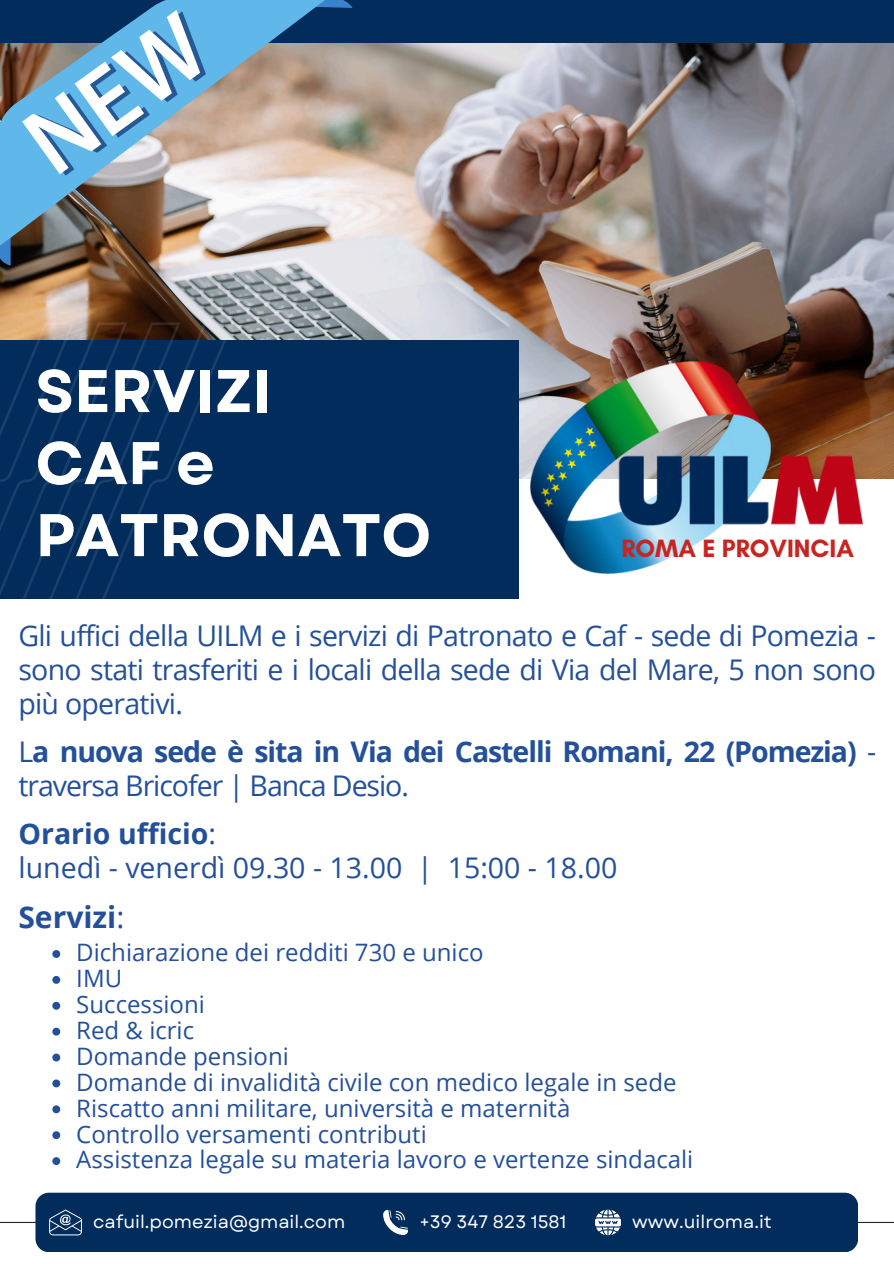
<style>
.page{position:relative;width:894px;height:1264px;background:#fff}
.page>*{position:absolute;margin:0;border:0;box-sizing:border-box;transform-origin:0 0}
.t1{font:700 60px/72px "Garet";color:#fff}
.t2{font:700 30px "Open Sans";color:#24509a}
.t3{font:28.5px/34px "Open Sans";letter-spacing:-.025em;color:#24509a;text-align:justify}
.t4{font:700 28.5px/34px "Open Sans";letter-spacing:-.035em;color:#24509a}
.t5{font:28.5px/34px "Open Sans";color:#24509a}
.t6{font:700 25.5px "Glacial Indifference";color:#c82521}
.t7{font:24px "Open Sans";color:#24509a}
.t8{font:18px "Garet";color:#fff}
.s1{font-weight:400}
.s2{font-weight:700}
</style>
<div class="page">
<div style="left:0;top:0;width:893px;height:99px;background:#012c5b"></div>
<img style="left:0;top:44px;width:893px;height:434px">
<div style="left:0;top:340px;width:518px;height:258px;background:#012c5b"></div>
<hr style="left:0;top:1221px;width:893px;height:1px;background:#182837">
<div style="left:35px;top:1192px;width:822px;height:60px;background:#012c5b;border-radius:14px"></div>
<svg style="left:595px;top:1209px;width:25px;height:26px"></svg>
<svg style="left:383px;top:1209px;width:25px;height:25px"></svg>
<svg style="left:0;top:322px;width:233px;height:277px"></svg>
<img style="left:530px;top:361px;width:331px;height:212px">
<svg style="left:329px;top:0;width:23px;height:8px"></svg>
<svg style="left:0;top:248px;width:11px;height:17px"></svg>
<img style="left:0;top:0;width:329px;height:248px">
<svg style="left:22px;top:10px;width:184px;height:166px"></svg>
<svg style="left:49px;top:1209px;width:33px;height:26px"></svg>
<svg style="left:52px;top:950px;width:8px;height:7px"></svg>
<svg style="left:52px;top:976px;width:8px;height:7px"></svg>
<svg style="left:52px;top:1001px;width:8px;height:8px"></svg>
<svg style="left:52px;top:1027px;width:8px;height:8px"></svg>
<svg style="left:52px;top:1053px;width:8px;height:8px"></svg>
<svg style="left:52px;top:1079px;width:8px;height:8px"></svg>
<svg style="left:52px;top:1105px;width:8px;height:8px"></svg>
<svg style="left:52px;top:1131px;width:8px;height:8px"></svg>
<svg style="left:52px;top:1157px;width:8px;height:7px"></svg>
<p class="t1" style="left:35px;top:355px;width:397px">SERVIZI<br>CAF e<br>PATRONATO</p>
<p class="t6" style="left:621px;top:532px;width:234px">ROMA E PROVINCIA</p>
<p class="t3" style="left:18px;top:617px;width:858px">Gli uffici della UILM e i servizi di Patronato e Caf - sede di Pomezia - sono stati trasferiti e i locali della sede di Via del Mare, 5 non sono più operativi.</p>
<h2 class="t4" style="left:18px;top:733px;width:859px"><span class="s1">L</span>a nuova sede è sita in Via dei Castelli Romani, 22 (Pomezia) <span class="s1">- traversa Bricofer | Banca Desio.</span></h2>
<h2 class="t5" style="left:18px;top:815px;width:600px"><span class="s2">Orario ufficio</span>:<br>lunedì - venerdì 09.30 - 13.00 | 15:00 - 18.00</h2>
<h2 class="t2" style="left:18px;top:895px;width:107px">Servizi<span class="s1">:</span></h2>
<h2 class="t7" style="left:76px;top:935px;width:408px">Dichiarazione dei redditi 730 e unico</h2>
<p class="t7" style="left:76px;top:961px;width:47px">IMU</p>
<p class="t7" style="left:76px;top:987px;width:130px">Successioni</p>
<p class="t7" style="left:76px;top:1013px;width:119px">Red &amp; icric</p>
<p class="t7" style="left:76px;top:1039px;width:214px">Domande pensioni</p>
<p class="t7" style="left:76px;top:1065px;width:601px">Domande di invalidità civile con medico legale in sede</p>
<p class="t7" style="left:76px;top:1090px;width:495px">Riscatto anni militare, università e maternità</p>
<p class="t7" style="left:76px;top:1116px;width:352px">Controllo versamenti contributi</p>
<p class="t7" style="left:76px;top:1142px;width:618px">Assistenza legale su materia lavoro e vertenze sindacali</p>
<p class="t8" style="left:93px;top:1208px;width:253px">cafuil.pomezia@gmail.com</p>
<h1 class="t8" style="left:419px;top:1208px;width:149px">+39 347 823 1581</h1>
<p class="t8" style="left:632px;top:1208px;width:141px">www.uilroma.it</p>
</div>
